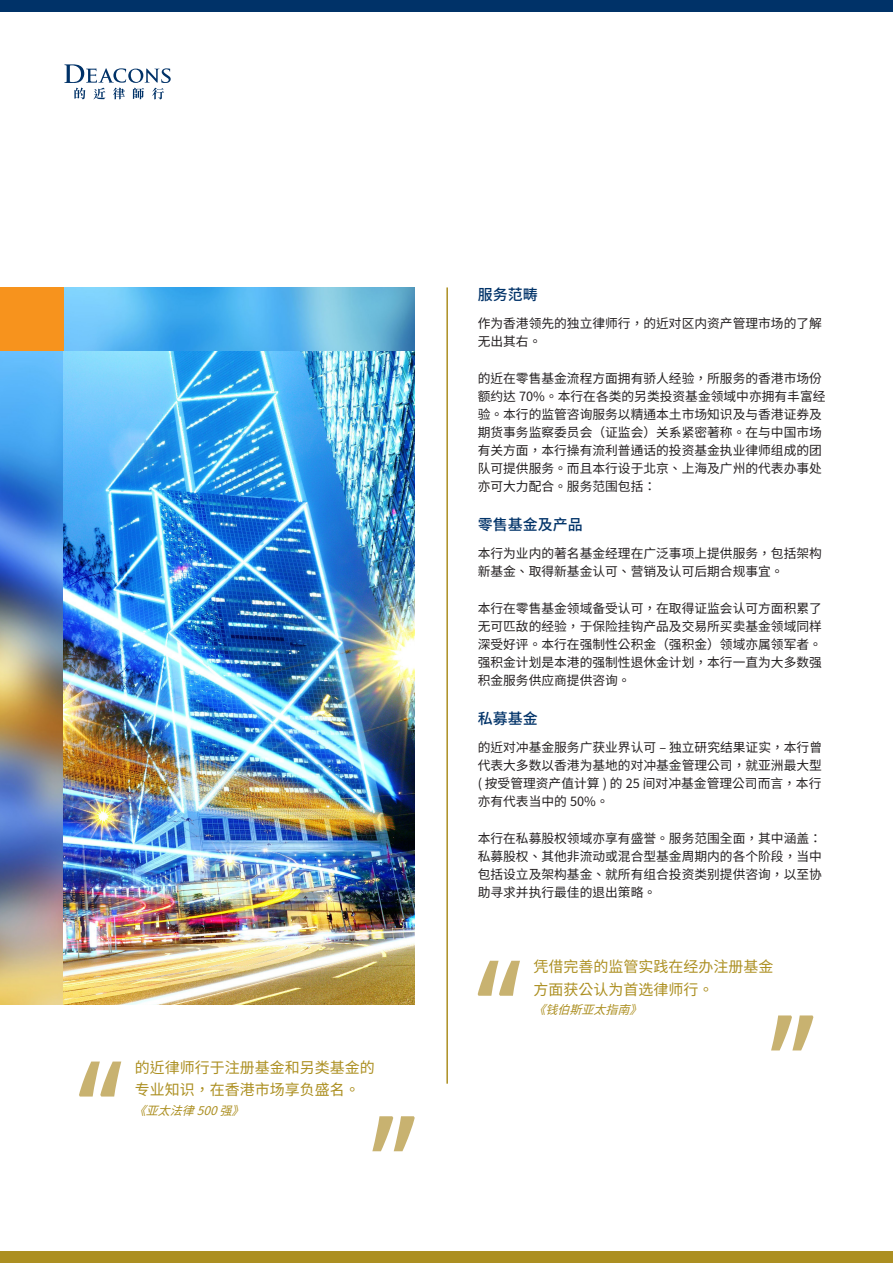
<style>
.page{position:relative;width:893px;height:1263px;background:#fff}
.page>*{position:absolute;margin:0;border:0;box-sizing:border-box;transform-origin:0 0}
.Quotation{font:15px "Noto Sans CJ Ksc";color:#ac8f21}
.Paragraph_Style_1{font:500 15px "Noto Sans CJ Ksc";color:#003268}
.Body_Text_3{font:12.75px/18px "Noto Sans CJ Ksc";color:#231f20}
.Quotation-2{font:italic 12px "Noto Sans CJ Ksc";color:#ac8f21}
</style>
<div class="page">
<div style="left:0;top:0;width:893px;height:12px;background:#003268"></div>
<div style="left:0;top:1251px;width:893px;height:12px;background:#ac8f21"></div>
<svg style="left:64px;top:64px;width:107px;height:35px"></svg>
<hr style="left:446px;top:287px;width:2px;height:797px;background:#ac8f21">
<img style="left:0;top:287px;width:415px;height:718px">
<img style="left:64px;top:351px;width:351px;height:654px">
<div style="left:0;top:287px;width:64px;height:64px;background:#f7931d"></div>
<svg style="left:771px;top:1015px;width:42px;height:35px"></svg>
<svg style="left:478px;top:961px;width:42px;height:35px"></svg>
<svg style="left:372px;top:1116px;width:43px;height:35px"></svg>
<svg style="left:79px;top:1061px;width:42px;height:35px"></svg>
<p class="Quotation" style="left:135px;top:1059px;width:241px">的近律师行于注册基金和另类基金的</p>
<p class="Quotation" style="left:135px;top:1081px;width:226px">专业知识，在香港市场享负盛名。</p>
<p class="Quotation-2" style="left:134px;top:1104px;width:121px">《亚太法律 500 强》</p>
<p class="Paragraph_Style_1" style="left:478px;top:286px;width:61px">服务范畴</p>
<p class="Body_Text_3" style="left:478px;top:314px;width:346px">作为香港领先的独立律师行，的近对区内资产管理市场的了解无出其右。</p>
<p class="Body_Text_3" style="left:478px;top:369px;width:349px">的近在零售基金流程方面拥有骄人经验，所服务的香港市场份额约达 70%。本行在各类的另类投资基金领域中亦拥有丰富经验。本行的监管咨询服务以精通本土市场知识及与香港证券及期货事务监察委员会（证监会）关系紧密著称。在与中国市场有关方面，本行操有流利普通话的投资基金执业律师组成的团队可提供服务。而且本行设于北京、上海及广州的代表办事处亦可大力配合。服务范围包括：</p>
<p class="Paragraph_Style_1" style="left:478px;top:516px;width:106px">零售基金及产品</p>
<p class="Body_Text_3" style="left:478px;top:544px;width:346px">本行为业内的著名基金经理在广泛事项上提供服务，包括架构新基金、取得新基金认可、营销及认可后期合规事宜。</p>
<p class="Body_Text_3" style="left:478px;top:600px;width:346px;text-align:justify">本行在零售基金领域备受认可，在取得证监会认可方面积累了无可匹敌的经验，于保险挂钩产品及交易所买卖基金领域同样深受好评。本行在强制性公积金（强积金）领域亦属领军者。强积金计划是本港的强制性退休金计划，本行一直为大多数强积金服务供应商提供咨询。</p>
<p class="Paragraph_Style_1" style="left:478px;top:710px;width:61px">私募基金</p>
<p class="Body_Text_3" style="left:478px;top:739px;width:346px;text-align:justify">的近对冲基金服务广获业界认可 – 独立研究结果证实，本行曾代表大多数以香港为基地的对冲基金管理公司，就亚洲最大型( 按受管理资产值计算 ) 的 25 间对冲基金管理公司而言，本行亦有代表当中的 50%。</p>
<p class="Body_Text_3" style="left:478px;top:830px;width:346px;text-align:justify">本行在私募股权领域亦享有盛誉。服务范围全面，其中涵盖：私募股权、其他非流动或混合型基金周期内的各个阶段，当中包括设立及架构基金、就所有组合投资类别提供咨询，以至协助寻求并执行最佳的退出策略。</p>
<p class="Quotation" style="left:534px;top:958px;width:241px">凭借完善的监管实践在经办注册基金</p>
<p class="Quotation" style="left:534px;top:981px;width:181px">方面获公认为首选律师行。</p>
<p class="Quotation-2" style="left:534px;top:1003px;width:119px">《钱伯斯亚太指南》</p>
</div>
